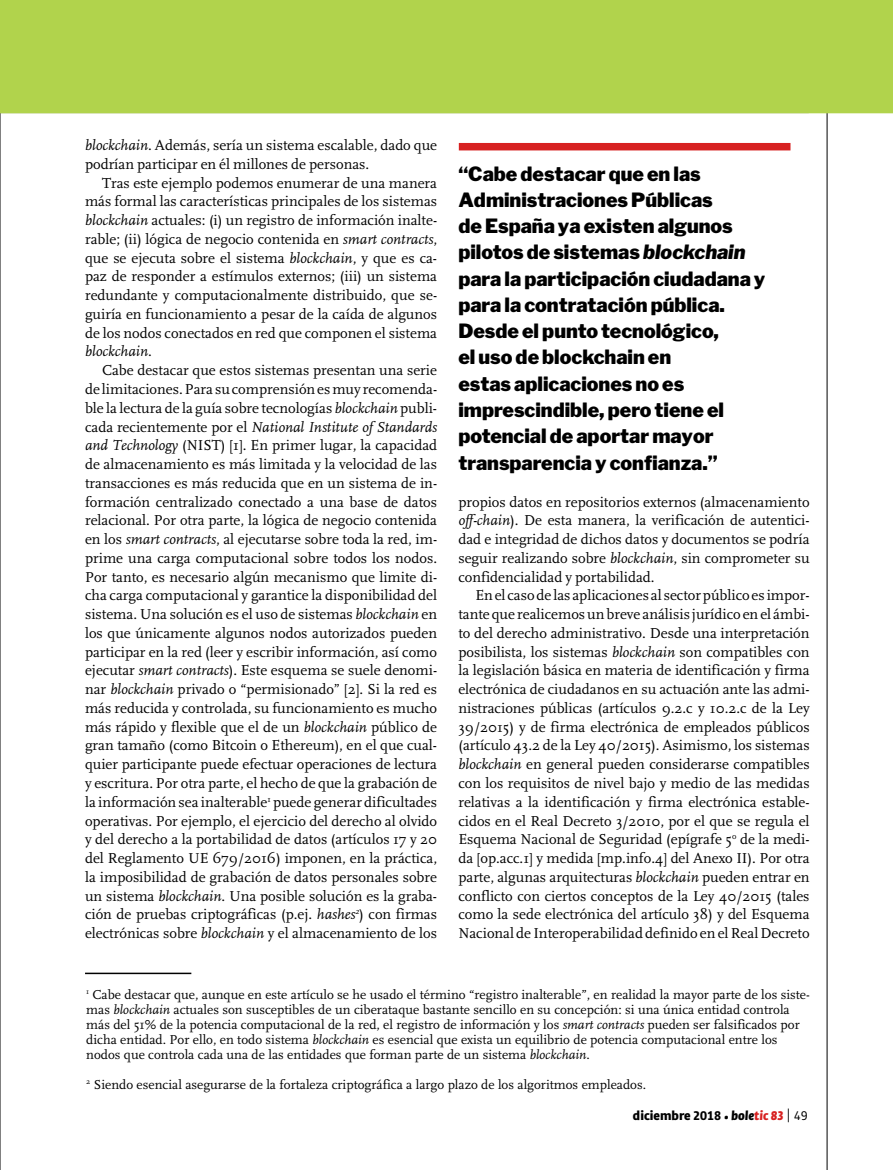
<style>
.page{position:relative;width:893px;height:1170px;background:#fff}
.page>*{position:absolute;margin:0;border:0;box-sizing:border-box;transform-origin:0 0}
.t1{font:900 19.5px/26.2px "Libre Franklin";color:#000}
.t2{font:15px/18.8px "FF Scala";color:#000;text-align:justify}
.t3{font:13.5px/15px "FF Scala";color:#000}
.t4{font:900 13.5px "Bulo";color:#000}
.s1{font-style:italic}
.s2{font-weight:700}
.s3{font-style:italic;color:#d72121}
.s4{font-family:"Libre Franklin";font-weight:400}
.s5{font-weight:400}
</style>
<div class="page">
<hr style="left:827px;top:0;width:1px;height:1169px;background:#000">
<hr style="left:0;top:0;width:1px;height:1169px;background:#000">
<div style="left:0;top:0;width:893px;height:113px;background:#b1d34c"></div>
<hr style="left:85px;top:972px;width:106px;height:2px;background:#000">
<div style="left:459px;top:143px;width:331px;height:7px;background:#d72121"></div>
<p class="t2" style="left:85px;top:136px;width:354px"><span class="s1">blockchain</span>. Además, sería un sistema escalable, dado que podrían participar en él millones de personas.</p>
<p class="t2" style="left:85px;top:174px;width:354px;text-indent:17px">Tras este ejemplo podemos enumerar de una manera más formal las características principales de los sistemas <span class="s1">blockchain</span> actuales: (i) un registro de información inalte&shy;rable; (ii) lógica de negocio contenida en <span class="s1">smart contracts</span>, que se ejecuta sobre el sistema <span class="s1">blockchain</span>, y que es ca&shy;paz de responder a estímulos externos; (iii) un sistema redundante y computacionalmente distribuido, que se&shy;guiría en funcionamiento a pesar de la caída de algunos de los nodos conectados en red que componen el sistema <span class="s1">blockchain</span>.</p>
<p class="t2" style="left:85px;top:361px;width:354px;text-indent:17px">Cabe destacar que estos sistemas presentan una serie de limitaciones. Para su comprensión es muy recomenda&shy;ble la lectura de la guía sobre tecnologías <span class="s1">blockchain</span> publi&shy;cada recientemente por el <span class="s1">National Institute of Standards and Technology</span> (NIST) [1]. En primer lugar, la capacidad de almacenamiento es más limitada y la velocidad de las transacciones es más reducida que en un sistema de in&shy;formación centralizado conectado a una base de datos relacional. Por otra parte, la lógica de negocio contenida en los <span class="s1">smart contracts</span>, al ejecutarse sobre toda la red, im&shy;prime una carga computacional sobre todos los nodos.<br>Por tanto, es necesario algún mecanismo que limite di&shy;cha carga computacional y garantice la disponibilidad del sistema. Una solución es el uso de sistemas <span class="s1">blockchain</span> en los que únicamente algunos nodos autorizados pueden participar en la red (leer y escribir información, así como ejecutar <span class="s1">smart contracts</span>). Este esquema se suele denomi&shy;nar <span class="s1">blockchain</span> privado o “permisionado” [2]. Si la red es más reducida y controlada, su funcionamiento es mucho más rápido y flexible que el de un <span class="s1">blockchain</span> público de gran tamaño (como Bitcoin o Ethereum), en el que cual&shy;quier participante puede efectuar operaciones de lectura y escritura. Por otra parte, el hecho de que la grabación de la información sea inalterable<sup>1</sup> puede generar dificultades operativas. Por ejemplo, el ejercicio del derecho al olvido y del derecho a la portabilidad de datos (artículos 17 y 20 del Reglamento UE 679/2016) imponen, en la práctica, la imposibilidad de grabación de datos personales sobre un sistema <span class="s1">blockchain</span>. Una posible solución es la graba&shy;ción de pruebas criptográficas (p.ej. <span class="s1">hashes</span><sup>2</sup>) con firmas electrónicas sobre <span class="s1">blockchain</span> y el almacenamiento de los</p>
<p class="t1" style="left:458px;top:160px;width:309px">“Cabe destacar que en las<br>Administraciones Públicas<br>de España ya existen algunos pilotos de sistemas <span class="s1">blockchain </span>para la participación ciudadana y para la contratación pública.<br>Desde el punto tecnológico,<br>el uso de blockchain en<br>estas aplicaciones no es imprescindible, pero tiene el potencial de aportar mayor transparencia y confianza.”</p>
<p class="t2" style="left:458px;top:492px;width:353px">propios datos en repositorios externos (almacenamiento <span class="s1">off-chain</span>). De esta manera, la verificación de autentici&shy;dad e integridad de dichos datos y documentos se podría seguir realizando sobre <span class="s1">blockchain</span>, sin comprometer su confidencialidad y portabilidad.</p>
<p class="t2" style="left:458px;top:586px;width:353px;text-indent:17px">En el caso de las aplicaciones al sector público es impor&shy;tante que realicemos un breve análisis jurídico en el ámbi&shy;to del derecho administrativo. Desde una interpretación posibilista, los sistemas <span class="s1">blockchain</span> son compatibles con la legislación básica en materia de identificación y firma electrónica de ciudadanos en su actuación ante las admi&shy;nistraciones públicas (artículos 9.2.c y 10.2.c de la Ley 39/2015) y de firma electrónica de empleados públicos (artículo 43.2 de la Ley 40/2015). Asimismo, los sistemas <span class="s1">blockchain</span> en general pueden considerarse compatibles con los requisitos de nivel bajo y medio de las medidas relativas a la identificación y firma electrónica estable&shy;cidos en el Real Decreto 3/2010, por el que se regula el Esquema Nacional de Seguridad (epígrafe 5<sup>o</sup> de la medi&shy;da [op.acc.1] y medida [mp.info.4] del Anexo II). Por otra parte, algunas arquitecturas <span class="s1">blockchain</span> pueden entrar en conflicto con ciertos conceptos de la Ley 40/2015 (tales como la sede electrónica del artículo 38) y del Esquema Nacional de Interoperabilidad definido en el Real Decreto</p>
<p class="t3" style="left:86px;top:986px;width:725px"><sup>1</sup> Cabe destacar que, aunque en este artículo se he usado el término “registro inalterable”, en realidad la mayor parte de los siste&shy;mas <span class="s1">blockchain</span> actuales son susceptibles de un ciberataque bastante sencillo en su concepción: si una única entidad controla más del 51% de la potencia computacional de la red, el registro de información y los <span class="s1">smart contracts</span> pueden ser falsificados por dicha entidad. Por ello, en todo sistema <span class="s1">blockchain</span> es esencial que exista un equilibrio de potencia computacional entre los nodos que controla cada una de las entidades que forman parte de un sistema <span class="s1">blockchain</span>.</p>
<p class="t3" style="left:86px;top:1076px;width:561px"><sup>2</sup> Siendo esencial asegurarse de la fortaleza criptográfica a largo plazo de los algoritmos empleados.</p>
<p class="t4" style="left:633px;top:1106px;width:176px">diciembre <span class="s2">2018</span> <span class="s1">• bole</span><span class="s3">tic 83</span> <span class="s4">|</span> <span class="s5">49</span></p>
</div>
